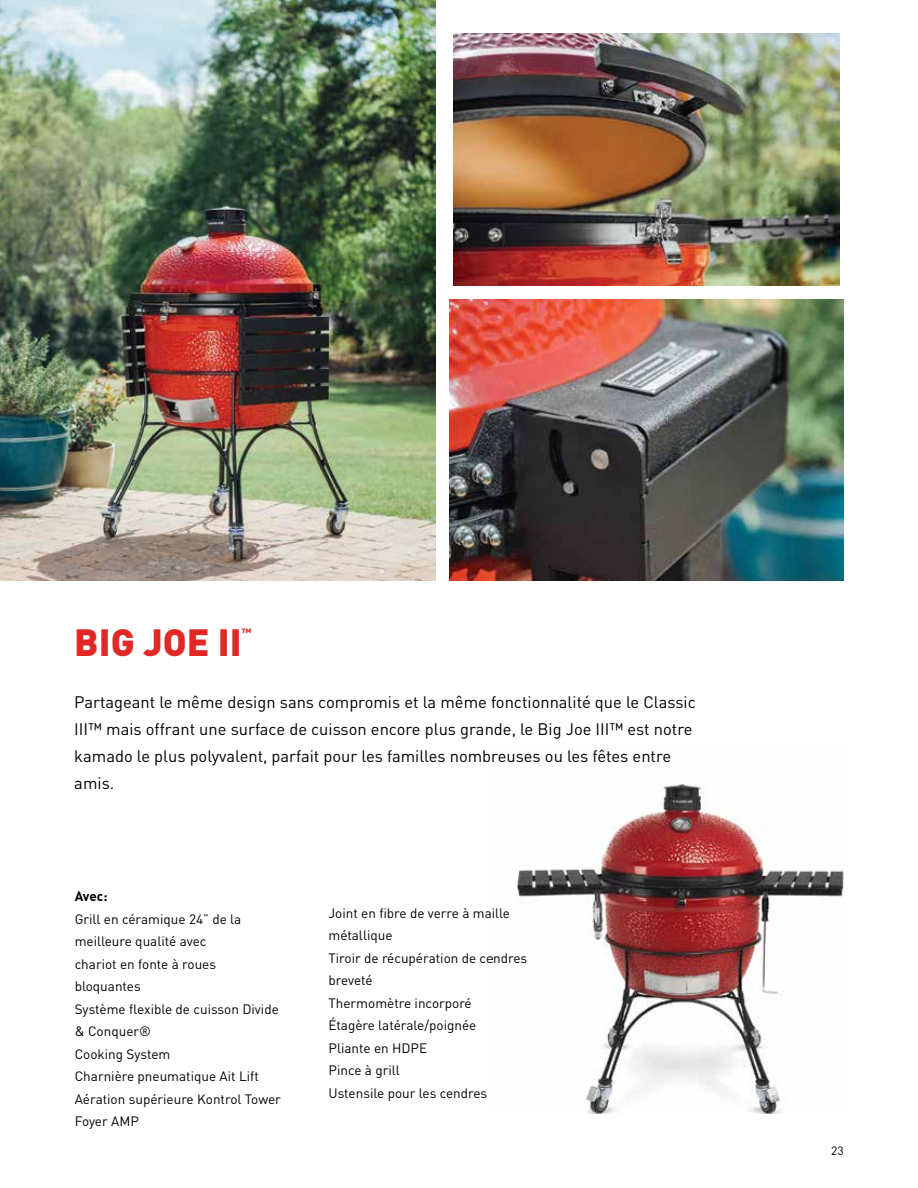
<style>
.page{position:relative;width:918px;height:1188px;background:#fff}
.page>*{position:absolute;margin:0;border:0;box-sizing:border-box;transform-origin:0 0}
.t1{font:900 37.5px "DIN";color:#e02926}
.t2{font:16.5px/27px "DIN Pro";color:#000}
.t3{font:13.5px/22.5px "DIN Pro";color:#000}
.t4{font:700 13.5px "DIN Pro";color:#000}
.t5{font:12px "DIN Pro";color:#000}
.t6{font:900 10.5px "DIN";color:#e02926}
</style>
<div class="page">
<img style="left:0;top:0;width:436px;height:580px">
<img style="left:453px;top:34px;width:387px;height:252px">
<img style="left:449px;top:299px;width:395px;height:281px">
<img style="left:517px;top:784px;width:327px;height:330px">
<p class="t6" style="left:242px;top:625px;width:12px">™</p>
<h1 class="t1" style="left:74px;top:617px;width:169px">BIG JOE II</h1>
<p class="t2" style="left:74px;top:688px;width:623px">Partageant le même design sans compromis et la même fonctionnalité que le Classic III™ mais offrant une surface de cuisson encore plus grande, le Big Joe III™ est notre kamado le plus polyvalent, parfait pour les familles nombreuses ou les fêtes entre amis.</p>
<p class="t4" style="left:75px;top:887px;width:34px">Avec:</p>
<p class="t3" style="left:75px;top:907px;width:208px">Grill en céramique 24” de la meilleure qualité avec<br>chariot en fonte à roues bloquantes<br>Système flexible de cuisson Divide &amp; Conquer®<br>Cooking System<br>Charnière pneumatique Ait Lift<br>Aération supérieure Kontrol Tower<br>Foyer AMP</p>
<p class="t3" style="left:329px;top:901px;width:200px">Joint en fibre de verre à maille métallique<br>Tiroir de récupération de cendres breveté<br>Thermomètre incorporé<br>Étagère latérale/poignée<br>Pliante en HDPE<br>Pince à grill<br>Ustensile pour les cendres</p>
<p class="t5" style="left:831px;top:1143px;width:14px">23</p>
</div>
